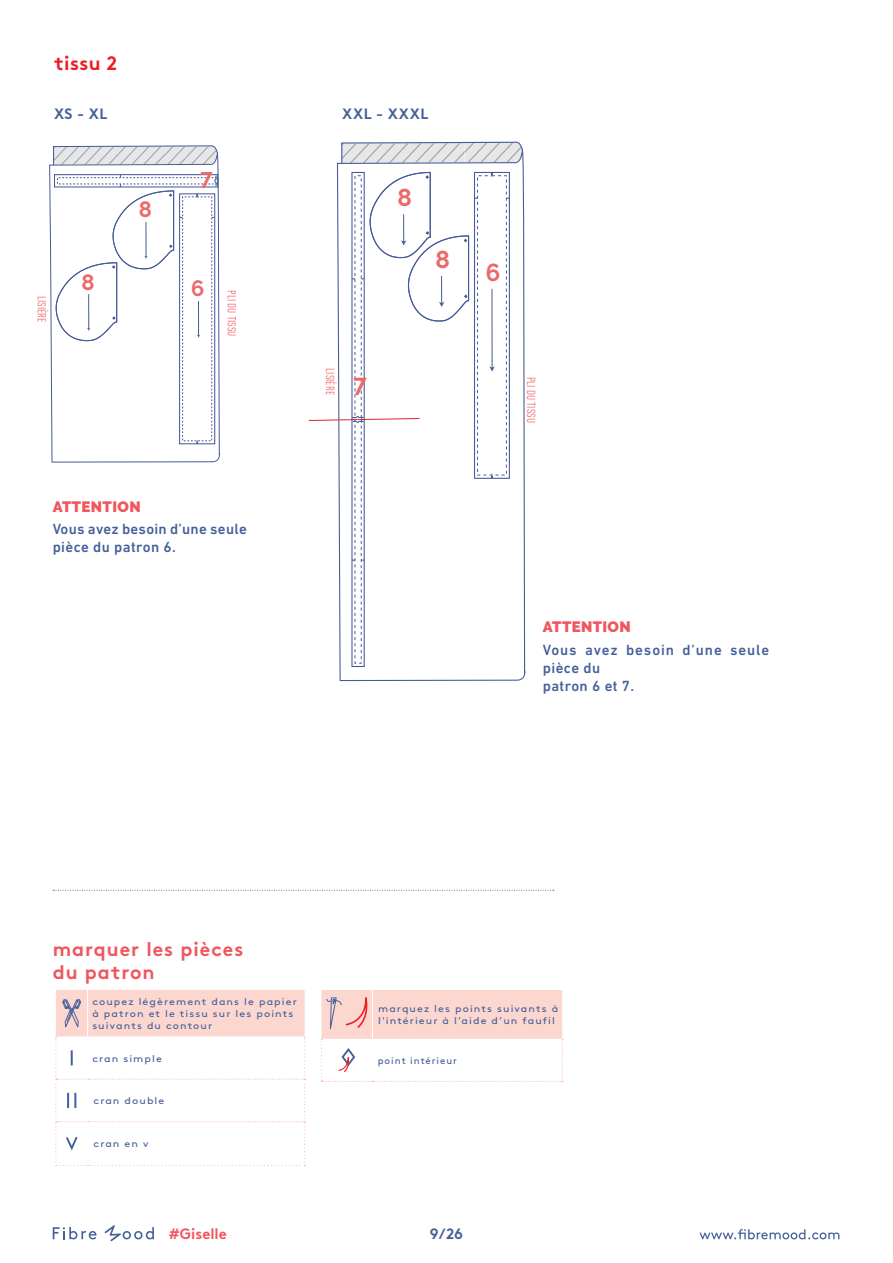
<style>
.page{position:relative;width:893px;height:1263px;background:#fff}
.page>*{position:absolute;margin:0;border:0;box-sizing:border-box;transform-origin:0 0}
.t1{font:700 24.45px "Raleway";color:#ec6969}
.t2{font:700 22.2px "Raleway";color:#ec6969}
.t3{font:700 19.5px/23.4px "Brown";letter-spacing:.05em;color:#f0565d}
.t4{font:700 19.5px "Brown";letter-spacing:.025em;color:#ed1d24}
.t5{font:500 15px/18px "DIN Next LT Pro";letter-spacing:.06em;color:#456099}
.t6{font:500 15px/18px "DIN Next LT Pro";letter-spacing:.025em;color:#456099}
.t7{font:900 15px "Raleway";letter-spacing:.025em;color:#f0565d}
.t8{font:700 15px "Brown";letter-spacing:.025em;color:#456099}
.t9{font:700 15px "Brown";color:#f0565d}
.t10{font:300 condensed 12px "DIN Next LT Pro";color:#f0565d}
.t11{font:9.75px/12px "Brown";letter-spacing:.1em;color:#456099;scale:1.11 1}
.t12{font:9.75px "Brown";letter-spacing:.1em;color:#456099}
</style>
<div class="page">
<svg style="left:699px;top:1229px;width:140px;height:10px"></svg>
<svg style="left:53px;top:1227px;width:44px;height:12px"></svg>
<svg style="left:104px;top:1225px;width:50px;height:16px"></svg>
<svg style="left:53px;top:890px;width:501px;height:1px"></svg>
<svg style="left:55px;top:990px;width:251px;height:176px"></svg>
<svg style="left:321px;top:990px;width:242px;height:92px"></svg>
<svg style="left:53px;top:145px;width:165px;height:8px"></svg>
<svg style="left:49px;top:153px;width:172px;height:310px"></svg>
<svg style="left:341px;top:141px;width:182px;height:9px;background:#ced1da"></svg>
<svg style="left:336px;top:150px;width:190px;height:532px"></svg>
<svg style="left:308px;top:171px;width:202px;height:496px"></svg>
<h3 class="t4" style="left:54px;top:47px;width:65px">tissu 2</h3>
<h3 class="t8" style="left:54px;top:101px;width:55px">XS - XL</h3>
<h3 class="t8" style="left:342px;top:101px;width:88px">XXL - XXXL</h3>
<p class="t10" style="left:49px;top:296px;width:28px;rotate:90deg">LISIÈRE</p>
<h2 class="t2" style="left:81px;top:269px;width:15px">8</h2>
<h2 class="t2" style="left:139px;top:197px;width:15px">8</h2>
<h2 class="t2" style="left:200px;top:165px;width:14px">7</h2>
<h2 class="t2" style="left:191px;top:276px;width:15px">6</h2>
<p class="t10" style="left:239px;top:290px;width:48px;rotate:90deg">PLI DU TISSU</p>
<h3 class="t7" style="left:53px;top:498px;width:89px">ATTENTION</h3>
<h3 class="t6" style="left:53px;top:520px;width:196px">Vous avez besoin d’une seule pièce du patron 6.</h3>
<h1 class="t1" style="left:397px;top:184px;width:16px">8</h1>
<h1 class="t1" style="left:435px;top:245px;width:16px">8</h1>
<h1 class="t1" style="left:486px;top:258px;width:16px">6</h1>
<p class="t10" style="left:337px;top:368px;width:28px;rotate:90deg">LISIÈRE</p>
<h1 class="t1" style="left:353px;top:369px;width:15px">7</h1>
<p class="t10" style="left:538px;top:376px;width:48px;rotate:90deg">PLI DU TISSU</p>
<h3 class="t7" style="left:543px;top:618px;width:89px">ATTENTION</h3>
<h3 class="t5" style="left:543px;top:640px;width:228px">Vous avez besoin d’une seule pièce du<br>patron 6 et 7.</h3>
<h3 class="t3" style="left:53px;top:935px;width:192px">marquer les pièces du patron</h3>
<p class="t11" style="left:92px;top:995px;width:186px">coupez légèrement dans le papier à patron et le tissu sur les points suivants du contour</p>
<p class="t11" style="left:92px;top:1051px;width:64px">cran simple</p>
<p class="t11" style="left:94px;top:1094px;width:65px">cran double</p>
<p class="t11" style="left:94px;top:1137px;width:51px">cran en v</p>
<p class="t11" style="left:378px;top:1002px;width:164px">marquez les points suivants à l'intérieur à l’aide d’un faufil</p>
<p class="t12" style="left:378px;top:1053px;width:81px">point intérieur</p>
<h3 class="t9" style="left:169px;top:1222px;width:59px">#Giselle</h3>
<h3 class="t8" style="left:430px;top:1221px;width:34px">9/26</h3>
</div>
